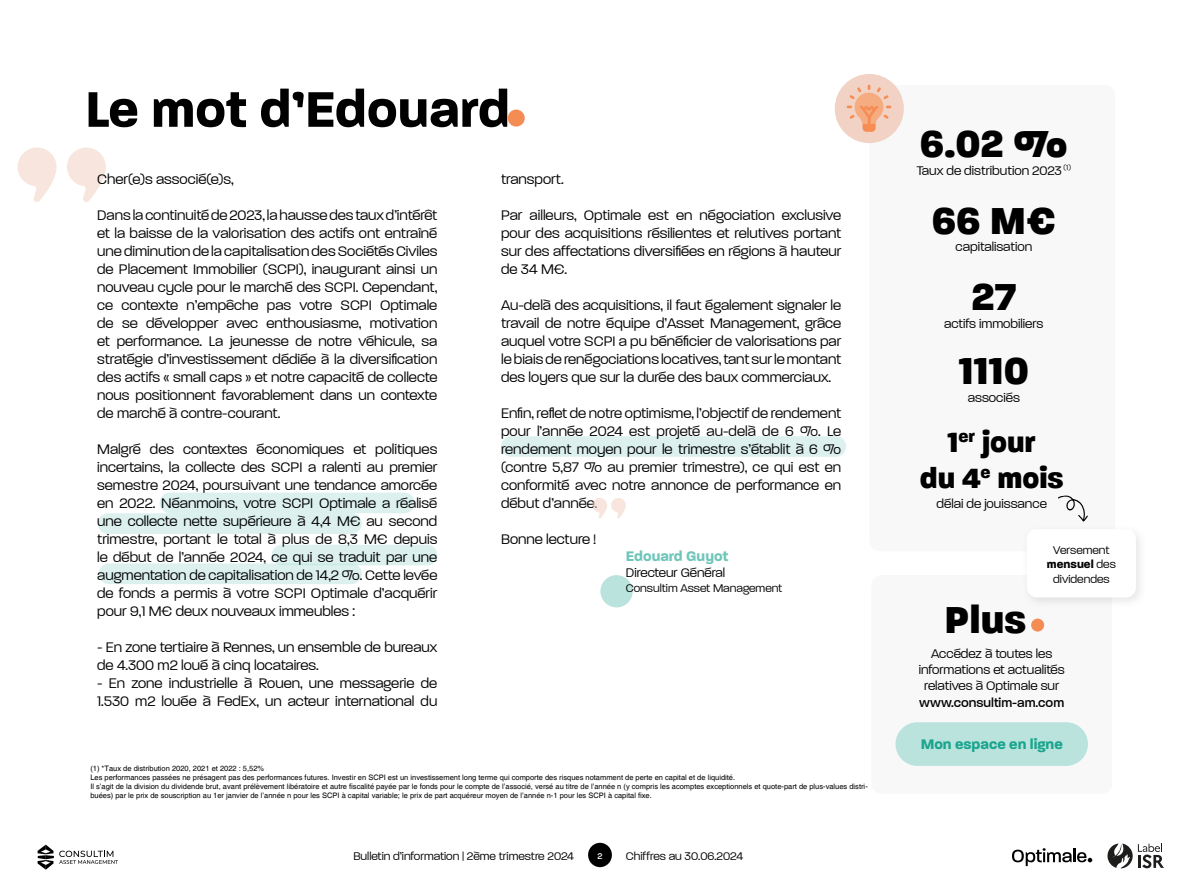
<style>
.page{position:relative;width:1200px;height:893px;background:#fff}
.page>*{position:absolute;margin:0;border:0;box-sizing:border-box;transform-origin:0 0}
.t1{font:700 54px "Paralucent";color:#000}
.t2{font:800 40.5px "Paralucent";color:#000}
.t3{font:800 30px/36px "Paralucent";color:#000;text-align:center}
.t4{font:300 15px/18px "Paralucent";color:#000;text-align:justify}
.t5{font:700 15px "Paralucent";color:#1ca58e}
.t6{font:700 15px "Paralucent";color:#6fc6ba}
.t7{font:300 13.5px/16.2px "Paralucent";color:#000;text-align:center}
.t8{font:500 13.5px "Paralucent";color:#000}
.t9{font:300 12px/14.4px "Paralucent";color:#000;text-align:center}
.t10{font:500 9px "Paralucent";color:#fff}
.t11{font:300 7.8px "Paralucent";color:#000}
.t12{font:7.5px/9px "Helvetica";color:#000}
.s1{font-weight:700}
</style>
<div class="page">
<div style="left:588px;top:843px;width:24px;height:24px;background:#000;border-radius:50%"></div>
<svg style="left:1012px;top:848px;width:80px;height:18px"></svg>
<svg style="left:38px;top:845px;width:80px;height:25px"></svg>
<svg style="left:1107px;top:843px;width:57px;height:25px"></svg>
<div style="left:160px;top:493px;width:255px;height:20px;background:#dcf1ee;border-radius:10px"></div>
<div style="left:98px;top:513px;width:264px;height:21px;background:#dcf1ee;border-radius:10px"></div>
<div style="left:99px;top:563px;width:263px;height:21px;background:#dcf1ee;border-radius:10px"></div>
<div style="left:501px;top:436px;width:345px;height:21px;background:#dcf1ee;border-radius:10px"></div>
<div style="left:272px;top:545px;width:165px;height:20px;background:#dcf1ee;border-radius:10px"></div>
<svg style="left:17px;top:147px;width:40px;height:55px"></svg>
<svg style="left:67px;top:147px;width:39px;height:55px"></svg>
<div style="left:871px;top:575px;width:241px;height:219px;background:#f8f8f8;border-radius:10px"></div>
<div style="left:869px;top:85px;width:246px;height:466px;background:#f8f8f8;border-radius:10px"></div>
<div style="left:508px;top:110px;width:17px;height:17px;background:#f58c54;border-radius:50%"></div>
<div style="left:600px;top:575px;width:33px;height:32px;background:#bae3dd;border-radius:50%"></div>
<div style="left:1031px;top:619px;width:13px;height:13px;background:#f58c54;border-radius:50%"></div>
<div style="left:896px;top:722px;width:192px;height:44px;background:#bae3dd;border-radius:22px"></div>
<div style="left:835px;top:74px;width:69px;height:69px;background:#f2d2c4;border-radius:50%"></div>
<svg style="left:847px;top:85px;width:44px;height:47px"></svg>
<svg style="left:1058px;top:495px;width:30px;height:27px"></svg>
<div style="left:1021px;top:523px;width:127px;height:87px;background:#f6f6f6"></div>
<div style="left:1027px;top:529px;width:109px;height:68px;background:#fff;border-radius:10px"></div>
<svg style="left:592px;top:498px;width:34px;height:20px"></svg>
<h1 class="t1" style="left:85px;top:77px;width:426px">Le mot d’Edouard</h1>
<p class="t4" style="left:97px;top:170px;width:138px">Cher(e)s associé(e)s,</p>
<p class="t4" style="left:97px;top:206px;width:342px">Dans la continuité de 2023, la hausse des taux d’intérêt et la baisse de la valorisation des actifs ont entraîné une diminution de la capitalisation des Sociétés Civiles de Placement Immobilier (SCPI), inaugurant ainsi un nouveau cycle pour le marché des SCPI. Cependant, ce contexte n’empêche pas votre SCPI Optimale de se développer avec enthousiasme, motivation et performance. La jeunesse de notre véhicule, sa stratégie d’investissement dédiée à la diversification des actifs « small caps » et notre capacité de collecte nous positionnent favorablement dans un contexte de marché à contre-courant.</p>
<p class="t4" style="left:97px;top:440px;width:342px">Malgré des contextes économiques et politiques incertains, la collecte des SCPI a ralenti au premier semestre 2024, poursuivant une tendance amorcée en 2022. Néanmoins, votre SCPI Optimale a réalisé une collecte nette supérieure à 4,4 M€ au second trimestre, portant le total à plus de 8,3 M€ depuis le début de l’année 2024, ce qui se traduit par une augmentation de capitalisation de 14,2 %. Cette levée de fonds a permis à votre SCPI Optimale d’acquérir pour 9,1 M€ deux nouveaux immeubles :</p>
<p class="t4" style="left:97px;top:638px;width:342px">- En zone tertiaire à Rennes, un ensemble de bureaux de 4.300 m2 loué à cinq locataires.</p>
<p class="t4" style="left:97px;top:674px;width:342px">- En zone industrielle à Rouen, une messagerie de<br>1.530 m2 louée à FedEx, un acteur international du</p>
<p class="t4" style="left:501px;top:170px;width:64px">transport.</p>
<p class="t4" style="left:501px;top:206px;width:342px">Par ailleurs, Optimale est en négociation exclusive pour des acquisitions résilientes et relutives portant sur des affectations diversifiées en régions à hauteur de 34 M€.</p>
<p class="t4" style="left:501px;top:296px;width:342px">Au-delà des acquisitions, il faut également signaler le travail de notre équipe d’Asset Management, grâce auquel votre SCPI a pu bénéficier de valorisations par le biais de renégociations locatives, tant sur le montant des loyers que sur la durée des baux commerciaux.</p>
<p class="t4" style="left:501px;top:404px;width:342px">Enfin, reflet de notre optimisme, l’objectif de rendement pour l’année 2024 est projeté au-delà de 6 %. Le rendement moyen pour le trimestre s’établit à 6 % (contre 5,87 % au premier trimestre), ce qui est en conformité avec notre annonce de performance en début d’année.</p>
<p class="t4" style="left:501px;top:530px;width:96px">Bonne lecture !</p>
<p class="t6" style="left:626px;top:547px;width:104px">Edouard Guyot</p>
<p class="t7" style="left:626px;top:565px;width:101px">Directeur Général</p>
<p class="t9" style="left:626px;top:581px;width:158px">Consultim Asset Management</p>
<p class="t12" style="left:90px;top:764px;width:779px">(1) *Taux de distribution 2020, 2021 et 2022 : 5,52%<br>Les performances passées ne présagent pas des performances futures. Investir en SCPI est un investissement long terme qui comporte des risques notamment de perte en capital et de liquidité.<br>Il s’agit de la division du dividende brut, avant prélèvement libératoire et autre fiscalité payée par le fonds pour le compte de l’associé, versé au titre de l’année n (y compris les acomptes exceptionnels et quote-part de plus-values distri&shy;buées) par le prix de souscription au 1er janvier de l’année n pour les SCPI à capital variable; le prix de part acquéreur moyen de l’année n-1 pour les SCPI à capital fixe.</p>
<p class="t9" style="left:353px;top:849px;width:222px">Bulletin d’information | 2ème trimestre 2024</p>
<p class="t10" style="left:597px;top:850px;width:7px">2</p>
<p class="t9" style="left:626px;top:849px;width:119px">Chiffres au 30.06.2024</p>
<h2 class="t2" style="left:920px;top:119px;width:149px">6.02 %</h2>
<p class="t11" style="left:1064px;top:163px;width:9px">(1)</p>
<p class="t7" style="left:917px;top:162px;width:147px">Taux de distribution 2023</p>
<h2 class="t2" style="left:932px;top:196px;width:126px">66 M€</h2>
<p class="t7" style="left:956px;top:239px;width:78px">capitalisation</p>
<h2 class="t2" style="left:971px;top:272px;width:46px">27</h2>
<p class="t7" style="left:944px;top:316px;width:101px">actifs immobiliers</p>
<h2 class="t2" style="left:959px;top:346px;width:72px">1110</h2>
<p class="t7" style="left:968px;top:389px;width:54px">associés</p>
<h3 class="t3" style="left:920px;top:424px;width:145px">1<sup>er</sup> jour<br>du 4<sup>e</sup> mois</h3>
<p class="t7" style="left:937px;top:496px;width:112px">délai de jouissance</p>
<p class="t9" style="left:1047px;top:543px;width:70px">Versement <span class="s1">mensuel</span> des dividendes</p>
<h2 class="t2" style="left:944px;top:595px;width:83px">Plus</h2>
<p class="t7" style="left:919px;top:645px;width:147px">Accédez à toutes les informations et actualités relatives à Optimale sur</p>
<p class="t8" style="left:919px;top:694px;width:146px">www.consultim-am.com</p>
<p class="t5" style="left:921px;top:735px;width:144px">Mon espace en ligne</p>
</div>
